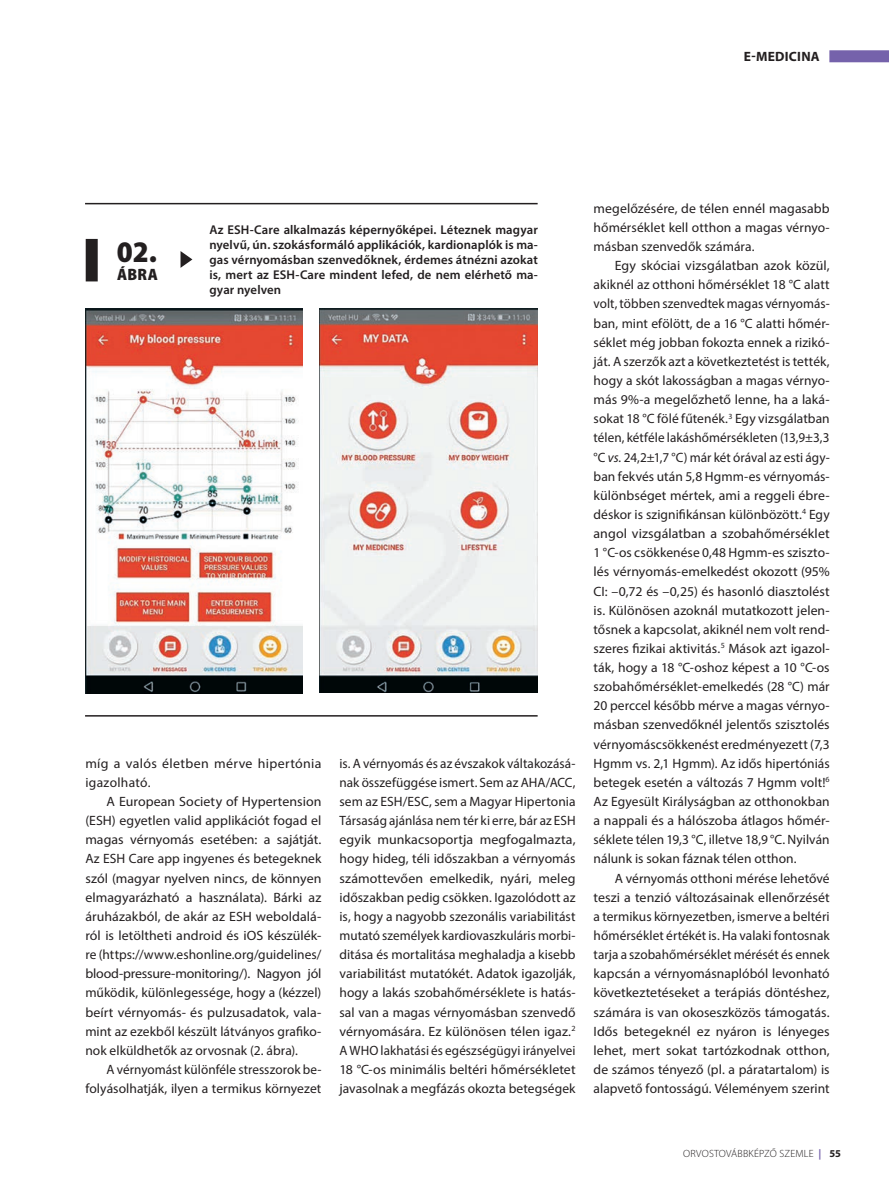
<style>
.page{position:relative;width:889px;height:1191px;background:#fff}
.page>*{position:absolute;margin:0;border:0;box-sizing:border-box;transform-origin:0 0}
.t1{font:900 semi-condensed 30px "Myriad Pro";color:#231f20}
.t2{font:900 semi-condensed 16.5px "Myriad Pro";color:#231f20}
.kenyér{font:13.5px/19.2px "Myriad Pro";letter-spacing:.005em;color:#231f20;text-align:justify}
.kenyér_iniciálé{font:13.5px/19.2px "Myriad Pro";letter-spacing:.025em;color:#231f20}
.t3{font:700 13.5px "Myriad Pro";letter-spacing:.02em;color:#231f20}
.képaláírás{font:600 12.75px/15px "Myriad Pro";letter-spacing:.01em;color:#231f20;text-align:justify}
.t4{font:300 10.5px "Myriad Pro";letter-spacing:.02em;color:#231f20}
.s1{font-style:italic}
.s2{font-weight:700;color:#7562ab}
.s3{font-weight:700}
</style>
<div class="page">
<div style="left:829px;top:50px;width:60px;height:12px;background:#7562ab"></div>
<div style="left:86px;top:239px;width:12px;height:42px;background:#231f20"></div>
<svg style="left:180px;top:251px;width:12px;height:17px"></svg>
<hr style="left:85px;top:715px;width:452px;height:1px;background:#231f20">
<hr style="left:85px;top:203px;width:452px;height:1px;background:#231f20">
<img style="left:85px;top:309px;width:217px;height:384px">
<img style="left:320px;top:309px;width:218px;height:384px">
<p class="t3" style="left:744px;top:48px;width:77px">E-MEDICINA</p>
<p class="t1" style="left:117px;top:234px;width:42px">02.</p>
<p class="t2" style="left:117px;top:265px;width:42px">ÁBRA</p>
<p class="képaláírás" style="left:209px;top:222px;width:330px">Az ESH-Care alkalmazás képernyőképei. Léteznek magyar nyelvű, ún. szokásformáló applikációk, kardionaplók is ma&shy;gas vérnyomásban szenvedőknek, érdemes átnézni azokat is, mert az ESH-Care mindent lefed, de nem elérhető ma&shy;gyar nyelven</p>
<p class="kenyér_iniciálé" style="left:85px;top:753px;width:238px">míg a valós életben mérve hipertónia igazolható.</p>
<p class="kenyér" style="left:85px;top:791px;width:238px;text-indent:21px">A European Society of Hypertension (ESH) egyetlen valid applikációt fogad el magas vérnyomás esetében: a sajátját.<br>Az ESH Care app ingyenes és betegeknek szól (magyar nyelven nincs, de könnyen elmagyarázható a használata). Bárki az áruházakból, de akár az ESH weboldalá&shy;ról is letöltheti android és iOS készülék&shy;re (https://www.eshonline.org/guidelines/ blood-pressure-monitoring/). Nagyon jól működik, különlegessége, hogy a (kézzel) beírt vérnyomás- és pulzusadatok, vala&shy;mint az ezekből készült látványos grafiko&shy;nok elküldhetők az orvosnak (2. ábra).</p>
<p class="kenyér" style="left:85px;top:1059px;width:238px;text-align:right">A vérnyomást különféle stresszorok be&shy;folyásolhatják, ilyen a termikus környezet</p>
<p class="kenyér" style="left:339px;top:753px;width:238px">is. A vérnyomás és az évszakok váltakozásá&shy;nak összefüggése ismert. Sem az AHA/ACC, sem az ESH/ESC, sem a Magyar Hipertonia Társaság ajánlása nem tér ki erre, bár az ESH egyik munkacsoportja megfogalmazta, hogy hideg, téli időszakban a vérnyomás számottevően emelkedik, nyári, meleg időszakban pedig csökken. Igazolódott az is, hogy a nagyobb szezonális variabilitást mutató személyek kardiovaszkuláris morbi&shy;ditása és mortalitása meghaladja a kisebb variabilitást mutatókét. Adatok igazolják, hogy a lakás szobahőmérséklete is hatás&shy;sal van a magas vérnyomásban szenvedő vérnyomására. Ez különösen télen igaz.<sup>2<br></sup>A WHO lakhatási és egészségügyi irányelvei 18 °C-os minimális beltéri hőmérsékletet javasolnak a megfázás okozta betegségek</p>
<p class="kenyér" style="left:593px;top:198px;width:238px">megelőzésére, de télen ennél magasabb hőmérséklet kell otthon a magas vérnyo&shy;másban szenvedők számára.</p>
<p class="kenyér" style="left:593px;top:256px;width:238px;text-indent:21px">Egy skóciai vizsgálatban azok közül, akiknél az otthoni hőmérséklet 18 °C alatt volt, többen szenvedtek magas vérnyomás&shy;ban, mint efölött, de a 16 °C alatti hőmér&shy;séklet még jobban fokozta ennek a rizikó&shy;ját. A szerzők azt a következtetést is tették, hogy a skót lakosságban a magas vérnyo&shy;más 9%-a megelőzhető lenne, ha a laká&shy;sokat 18 °C fölé fűtenék.<sup>3</sup> Egy vizsgálatban télen, kétféle lakáshőmérsékleten (13,9±3,3 °C <span class="s1">vs.</span> 24,2±1,7 °C) már két órával az esti ágy&shy;ban fekvés után 5,8 Hgmm-es vérnyomás&shy;különbséget mértek, ami a reggeli ébre&shy;déskor is szignifikánsan különbözött.<sup>4</sup> Egy angol vizsgálatban a szobahőmérséklet 1 °C-os csökkenése 0,48 Hgmm-es sziszto&shy;lés vérnyomás-emelkedést okozott (95% CI: –0,72 és –0,25) és hasonló diasztolést is. Különösen azoknál mutatkozott jelen&shy;tősnek a kapcsolat, akiknél nem volt rend&shy;szeres fizikai aktivitás.<sup>5</sup> Mások azt igazol&shy;ták, hogy a 18 °C-oshoz képest a 10 °C-os szobahőmérséklet-emelkedés (28 °C) már 20 perccel később mérve a magas vérnyo&shy;másban szenvedőknél jelentős szisztolés vérnyomáscsökkenést eredményezett (7,3<br>Hgmm vs. 2,1 Hgmm). Az idős hipertóniás betegek esetén a változás 7 Hgmm volt!<sup>6<br></sup>Az Egyesült Királyságban az otthonokban a nappali és a hálószoba átlagos hőmér&shy;séklete télen 19,3 °C, illetve 18,9 °C. Nyilván nálunk is sokan fáznak télen otthon.</p>
<p class="kenyér" style="left:593px;top:868px;width:238px;text-indent:21px">A vérnyomás otthoni mérése lehetővé teszi a tenzió változásainak ellenőrzését a termikus környezetben, ismerve a beltéri hőmérséklet értékét is. Ha valaki fontosnak tarja a szobahőmérséklet mérését és ennek kapcsán a vérnyomásnaplóból levonható következtetéseket a terápiás döntéshez, számára is van okoseszközös támogatás.<br>Idős betegeknél ez nyáron is lényeges lehet, mert sokat tartózkodnak otthon, de számos tényező (pl. a páratartalom) is alapvető fontosságú. Véleményem szerint</p>
<p class="t4" style="left:683px;top:1148px;width:159px">ORVOSTOVÁBBKÉPZŐ SZEMLE <span class="s2">|</span> <span class="s3">55</span></p>
</div>
